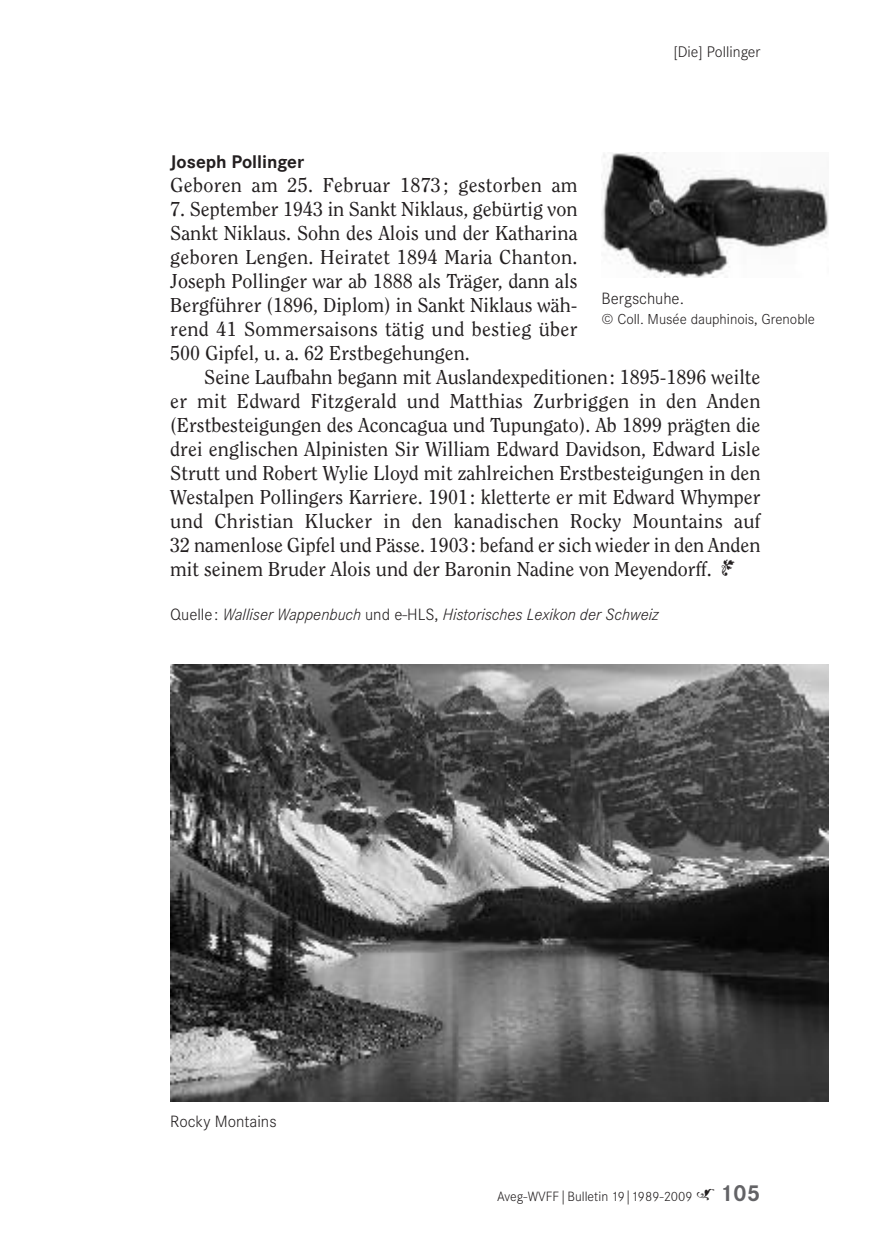
<style>
.page{position:relative;width:874px;height:1248px;background:#fff}
.page>*{position:absolute;margin:0;border:0;box-sizing:border-box;transform-origin:0 0}
.t1{font:700 24px "Corporate S";color:#636366}
.t2{font:20px/24px "Clearface";color:#231f20;text-align:justify}
.t3{font:700 19px "Corporate S";color:#231f20}
.t4{font:italic 300 17px "Corporate S";color:#231f20}
.t5{font:300 17px "Corporate S";color:#231f20}
.t6{font:300 16px "Corporate S";color:#231f20}
.t7{font:300 15px "Corporate S";color:#231f20}
.t8{font:300 14px "Corporate S";color:#231f20}
.s1{font-style:normal}
.s2{font-family:"Cancione ITC";font-weight:400;font-size:20px}
</style>
<div class="page">
<img style="left:170px;top:664px;width:658px;height:437px">
<img style="left:601px;top:152px;width:227px;height:126px">
<p class="t6" style="left:673px;top:42px;width:89px">[Die] Pollinger</p>
<p class="t3" style="left:170px;top:150px;width:135px">Joseph Pollinger</p>
<p class="t2" style="left:170px;top:174px;width:408px">Geboren am 25. Februar 1873 ; gestorben am</p>
<p class="t2" style="left:170px;top:198px;width:408px">7. September 1943 in Sankt Niklaus, gebürtig von Sankt Niklaus. Sohn des Alois und der Katharina geboren Lengen. Heiratet 1894 Maria Chanton.<br>Joseph Pollinger war ab 1888 als Träger, dann als Bergführer (1896, Diplom) in Sankt Niklaus wäh&shy;rend 41 Sommersaisons tätig und bestieg über 500 Gipfel, u. a. 62 Erstbegehungen.</p>
<p class="t2" style="left:170px;top:366px;width:591px;text-indent:34px">Seine Laufbahn begann mit Auslandexpeditionen: 1895-1896 weilte er mit Edward Fitzgerald und Matthias Zurbriggen in den Anden (Erstbesteigungen des Aconcagua und Tupungato). Ab 1899 prägten die drei englischen Alpinisten Sir William Edward Davidson, Edward Lisle Strutt und Robert Wylie Lloyd mit zahlreichen Erstbesteigungen in den Westalpen Pollingers Karriere. 1901: kletterte er mit Edward Whymper und Christian Klucker in den kanadischen Rocky Mountains auf 32 namenlose Gipfel und Pässe. 1903: befand er sich wieder in den Anden mit seinem Bruder Alois und der Baronin Nadine von Meyendorff.</p>
<p class="t4" style="left:170px;top:604px;width:490px"><span class="s1">Quelle:</span> Walliser Wappenbuch <span class="s1">und e-HLS,</span> Historisches Lexikon der Schweiz</p>
<p class="t5" style="left:601px;top:288px;width:84px">Bergschuhe.</p>
<p class="t7" style="left:601px;top:310px;width:215px">© Coll. Musée dauphinois, Grenoble</p>
<p class="t5" style="left:170px;top:1111px;width:108px">Rocky Montains</p>
<p class="t8" style="left:497px;top:1187px;width:219px">Aveg-WVFF|Bulletin 19|1989-2009 <span class="s2">j</span></p>
<p class="t1" style="left:719px;top:1178px;width:43px">105</p>
</div>
